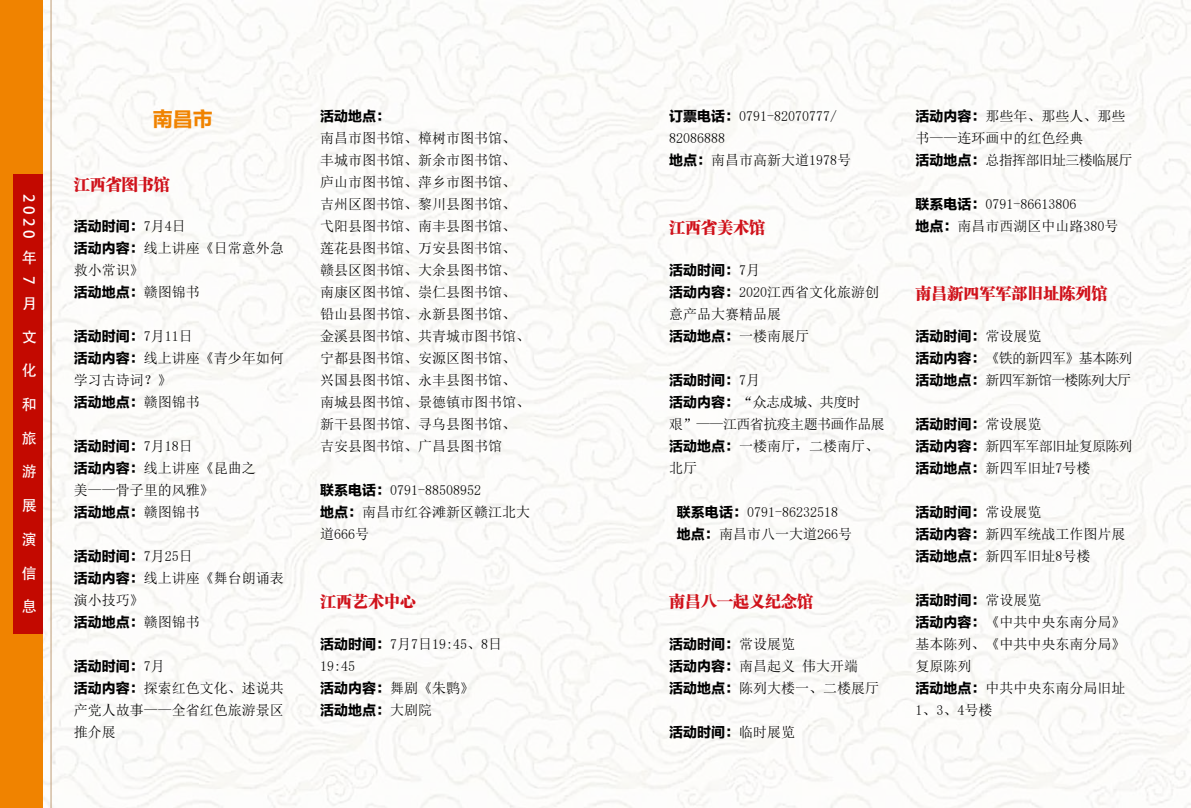
<style>
.page{position:relative;width:1191px;height:808px;background:#fff}
.page>*{position:absolute;margin:0;border:0;box-sizing:border-box;transform-origin:0 0}
.t1{font:20px "FZLTDHK GBK1 0";color:#f08300}
.t2{font:16px "FZCSK GBK1 0";color:#d0121b}
.t3{font:15px "Adobe Heiti Std";color:#fff}
.t4{font:14px/22px "Sim Sun";color:#000}
.t5{font:14px "FZLTDHK GBK1 0";color:#000}
.t6{font:14px/22px "Sim Sun";letter-spacing:-.04em;color:#000}
.t7{font:14px/22px "Sim Sun";letter-spacing:-.06em;color:#000}
.t8{font:14px/22px "Sim Sun";letter-spacing:-.05em;color:#000}
.s1{font-family:"Sim Sun"}
.s2{font-family:"FZLTDHK GBK1 0"}
</style>
<div class="page">
<div style="left:0;top:0;width:43px;height:808px;background:#f08300"></div>
<div style="left:13px;top:174px;width:30px;height:460px;background:#c30900"></div>
<hr style="left:51px;top:0;width:1px;height:808px;background:#bf9c76">
<p class="t3" style="left:38px;top:194px;width:46px;rotate:90deg">2020</p>
<p class="t3" style="left:22px;top:249px;width:16px">年</p>
<p class="t3" style="left:38px;top:276px;width:10px;rotate:90deg">7</p>
<p class="t3" style="left:22px;top:294px;width:14px">月</p>
<p class="t3" style="left:22px;top:328px;width:16px">文</p>
<p class="t3" style="left:22px;top:362px;width:16px">化</p>
<p class="t3" style="left:22px;top:395px;width:15px">和</p>
<p class="t3" style="left:22px;top:429px;width:16px">旅</p>
<p class="t3" style="left:22px;top:463px;width:16px">游</p>
<p class="t3" style="left:22px;top:497px;width:16px">展</p>
<p class="t3" style="left:22px;top:530px;width:15px">演</p>
<p class="t3" style="left:22px;top:564px;width:15px">信</p>
<p class="t3" style="left:22px;top:598px;width:16px">息</p>
<h1 class="t1" style="left:153px;top:108px;width:61px">南昌市</h1>
<p class="t2" style="left:74px;top:175px;width:98px">江西省图书馆</p>
<p class="t5" style="left:74px;top:219px;width:114px">活动时间：<span class="s1">7月4日</span></p>
<p class="t4" style="left:74px;top:237px;width:212px"><span class="s2">活动内容：</span>线上讲座《日常意外急救小常识》</p>
<p class="t5" style="left:74px;top:285px;width:128px">活动地点：<span class="s1">赣图锦书</span></p>
<p class="t5" style="left:74px;top:329px;width:121px">活动时间：<span class="s1">7月11日</span></p>
<p class="t4" style="left:74px;top:347px;width:212px"><span class="s2">活动内容：</span>线上讲座《青少年如何学习古诗词？》</p>
<p class="t5" style="left:74px;top:395px;width:128px">活动地点：<span class="s1">赣图锦书</span></p>
<p class="t5" style="left:74px;top:439px;width:121px">活动时间：<span class="s1">7月18日</span></p>
<p class="t4" style="left:74px;top:457px;width:184px"><span class="s2">活动内容：</span>线上讲座《昆曲之美——骨子里的风雅》</p>
<p class="t5" style="left:74px;top:505px;width:128px">活动地点：<span class="s1">赣图锦书</span></p>
<p class="t5" style="left:74px;top:549px;width:121px">活动时间：<span class="s1">7月25日</span></p>
<p class="t4" style="left:74px;top:567px;width:212px"><span class="s2">活动内容：</span>线上讲座《舞台朗诵表演小技巧》</p>
<p class="t5" style="left:74px;top:615px;width:128px">活动地点：<span class="s1">赣图锦书</span></p>
<p class="t5" style="left:74px;top:659px;width:93px">活动时间：<span class="s1">7月</span></p>
<p class="t4" style="left:74px;top:677px;width:212px;text-align:justify"><span class="s2">活动内容：</span>探索红色文化、述说共产党人故事——全省红色旅游景区推介展</p>
<p class="t5" style="left:320px;top:109px;width:71px">活动地点：</p>
<p class="t4" style="left:320px;top:127px;width:211px">南昌市图书馆、樟树市图书馆、丰城市图书馆、新余市图书馆、庐山市图书馆、萍乡市图书馆、吉州区图书馆、黎川县图书馆、弋阳县图书馆、南丰县图书馆、莲花县图书馆、万安县图书馆、赣县区图书馆、大余县图书馆、南康区图书馆、崇仁县图书馆、铅山县图书馆、永新县图书馆、金溪县图书馆、共青城市图书馆、宁都县图书馆、安源区图书馆、兴国县图书馆、永丰县图书馆、南城县图书馆、景德镇市图书馆、新干县图书馆、寻乌县图书馆、吉安县图书馆、广昌县图书馆</p>
<p class="t4" style="left:320px;top:479px;width:211px"><span class="s2">联系电话：</span>0791-88508952<br><span class="s2">地点：</span>南昌市红谷滩新区赣江北大道666号</p>
<p class="t2" style="left:320px;top:592px;width:97px">江西艺术中心</p>
<p class="t4" style="left:320px;top:633px;width:183px"><span class="s2">活动时间：</span>7月7日19:45、8日<br>19:45<br><span class="s2">活动内容：</span>舞剧《朱鹮》</p>
<p class="t5" style="left:320px;top:703px;width:113px">活动地点：<span class="s1">大剧院</span></p>
<p class="t4" style="left:669px;top:105px;width:183px"><span class="s2">订票电话：</span>0791-82070777/<br>82086888<br><span class="s2">地点：</span>南昌市高新大道1978号</p>
<p class="t2" style="left:669px;top:218px;width:97px">江西省美术馆</p>
<p class="t5" style="left:669px;top:263px;width:92px">活动时间：<span class="s1">7月</span></p>
<p class="t4" style="left:669px;top:281px;width:211px"><span class="s2">活动内容：</span>2020江西省文化旅游创意产品大赛精品展</p>
<p class="t5" style="left:669px;top:329px;width:141px">活动地点：<span class="s1">一楼南展厅</span></p>
<p class="t5" style="left:669px;top:373px;width:92px">活动时间：<span class="s1">7月</span></p>
<p class="t6" style="left:669px;top:391px;width:217px"><span class="s2">活动内容：</span>“众志成城、共度时艰”——江西省抗疫主题书画作品展<span class="s2">活动地点：</span>一楼南厅，二楼南厅、北厅</p>
<p class="t4" style="left:677px;top:501px;width:177px"><span class="s2">联系电话：</span>0791-86232518<span class="s2">地点：</span>南昌市八一大道266号</p>
<p class="t2" style="left:669px;top:592px;width:145px">南昌八一起义纪念馆</p>
<p class="t5" style="left:669px;top:637px;width:127px">活动时间：<span class="s1">常设展览</span></p>
<p class="t4" style="left:669px;top:655px;width:211px"><span class="s2">活动内容：</span>南昌起义伟大开端<br><span class="s2">活动地点：</span>陈列大楼一、二楼展厅</p>
<p class="t5" style="left:669px;top:725px;width:127px">活动时间：<span class="s1">临时展览</span></p>
<p class="t4" style="left:915px;top:105px;width:218px"><span class="s2">活动内容：</span>那些年、那些人、那些书——连环画中的红色经典<br><span class="s2">活动地点：</span>总指挥部旧址三楼临展厅</p>
<p class="t4" style="left:915px;top:193px;width:204px"><span class="s2">联系电话：</span>0791-86613806<br><span class="s2">地点：</span>南昌市西湖区中山路380号</p>
<p class="t2" style="left:915px;top:284px;width:193px">南昌新四军军部旧址陈列馆</p>
<p class="t5" style="left:915px;top:329px;width:127px">活动时间：<span class="s1">常设展览</span></p>
<p class="t7" style="left:915px;top:347px;width:218px"><span class="s2">活动内容：</span>《铁的新四军》基本陈列<span class="s2">活动地点：</span>新四军新馆一楼陈列大厅</p>
<p class="t5" style="left:915px;top:417px;width:127px">活动时间：<span class="s1">常设展览</span></p>
<p class="t8" style="left:915px;top:435px;width:218px"><span class="s2">活动内容：</span>新四军军部旧址复原陈列<span class="s2">活动地点：</span>新四军旧址7号楼</p>
<p class="t5" style="left:915px;top:505px;width:127px">活动时间：<span class="s1">常设展览</span></p>
<p class="t4" style="left:915px;top:523px;width:211px"><span class="s2">活动内容：</span>新四军统战工作图片展<span class="s2">活动地点：</span>新四军旧址8号楼</p>
<p class="t5" style="left:915px;top:593px;width:127px">活动时间：<span class="s1">常设展览</span></p>
<p class="t4" style="left:915px;top:611px;width:211px"><span class="s2">活动内容：</span>《中共中央东南分局》基本陈列、《中共中央东南分局》复原陈列<br><span class="s2">活动地点：</span>中共中央东南分局旧址<br>1、3、4号楼</p>
</div>
